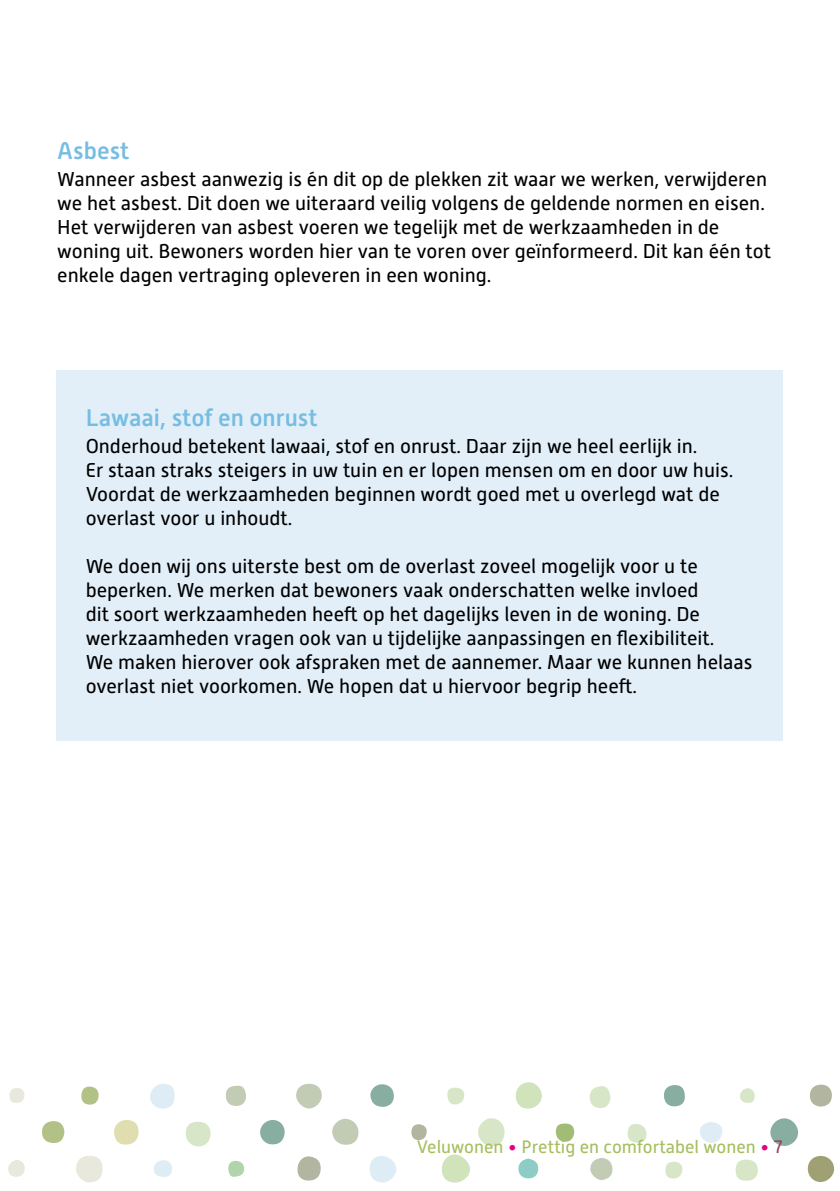
<style>
.page{position:relative;width:840px;height:1191px;background:#fff}
.page>*{position:absolute;margin:0;border:0;box-sizing:border-box;transform-origin:0 0}
.t1{font:500 24px "Alwyn New";color:#77bde2}
.t2{font:20px/24px "Alwyn New";color:#000}
.t3{font:18px "Alwyn New";color:#a6be5d}
.s1{color:#df057e}
.s2{color:#993f60}
</style>
<div class="page">
<div style="left:56px;top:370px;width:726px;height:370px;background:#e2eff9"></div>
<svg style="left:8px;top:1084px;width:826px;height:99px"></svg>
<div style="left:769px;top:1118px;width:28px;height:28px;background:#87aea1;border-radius:50%"></div>
<div style="left:441px;top:1154px;width:29px;height:28px;background:#d0e3bb;border-radius:13px"></div>
<div style="left:477px;top:1118px;width:27px;height:28px;background:#d7e6c7;border-radius:50%"></div>
<div style="left:807px;top:1155px;width:26px;height:27px;background:#9fa074;border-radius:50%"></div>
<div style="left:76px;top:1155px;width:26px;height:27px;background:#e9e8dc;border-radius:50%"></div>
<div style="left:369px;top:1155px;width:27px;height:27px;background:#deedf5;border-radius:13px"></div>
<div style="left:515px;top:1082px;width:27px;height:26px;background:#d0e3bb;border-radius:50%"></div>
<div style="left:332px;top:1118px;width:26px;height:26px;background:#c2cbb4;border-radius:50%"></div>
<div style="left:113px;top:1120px;width:25px;height:24px;background:#e0ddaf;border-radius:50%"></div>
<div style="left:296px;top:1083px;width:26px;height:25px;background:#c2cbb4;border-radius:50%"></div>
<div style="left:185px;top:1121px;width:25px;height:25px;background:#d7e6c7;border-radius:50%"></div>
<div style="left:150px;top:1083px;width:25px;height:26px;background:#deedf5;border-radius:12px"></div>
<svg style="left:259px;top:1119px;width:26px;height:26px"></svg>
<svg style="left:297px;top:1155px;width:24px;height:25px"></svg>
<svg style="left:369px;top:1084px;width:25px;height:23px"></svg>
<div style="left:809px;top:1084px;width:22px;height:22px;background:#b2b6a0;border-radius:50%"></div>
<div style="left:42px;top:1120px;width:22px;height:23px;background:#b2c186;border-radius:50%"></div>
<div style="left:735px;top:1159px;width:22px;height:22px;background:#d7e6c7;border-radius:11px"></div>
<svg style="left:589px;top:1157px;width:23px;height:23px"></svg>
<div style="left:663px;top:1084px;width:22px;height:22px;background:#87aea1;border-radius:50%"></div>
<svg style="left:699px;top:1121px;width:23px;height:21px"></svg>
<div style="left:589px;top:1085px;width:21px;height:23px;background:#d7e6c7;border-radius:50%"></div>
<svg style="left:226px;top:1084px;width:20px;height:22px"></svg>
<div style="left:518px;top:1158px;width:20px;height:20px;background:#8dcdc6;border-radius:50%"></div>
<div style="left:627px;top:1123px;width:19px;height:19px;background:#d7e6c7;border-radius:9px"></div>
<svg style="left:555px;top:1123px;width:19px;height:19px"></svg>
<div style="left:81px;top:1086px;width:17px;height:18px;background:#b2c186;border-radius:50%"></div>
<div style="left:154px;top:1160px;width:18px;height:17px;background:#deedf5;border-radius:8px"></div>
<svg style="left:664px;top:1161px;width:18px;height:17px"></svg>
<svg style="left:447px;top:1087px;width:17px;height:17px"></svg>
<div style="left:8px;top:1159px;width:17px;height:17px;background:#e9e8dc;border-radius:50%"></div>
<svg style="left:228px;top:1160px;width:16px;height:17px"></svg>
<svg style="left:411px;top:1124px;width:15px;height:16px"></svg>
<svg style="left:9px;top:1087px;width:16px;height:16px"></svg>
<svg style="left:739px;top:1088px;width:15px;height:15px"></svg>
<p class="t1" style="left:57px;top:137px;width:74px">Asbest</p>
<p class="t2" style="left:57px;top:167px;width:715px">Wanneer asbest aanwezig is én dit op de plekken zit waar we werken, verwijderen we het asbest. Dit doen we uiteraard veilig volgens de geldende normen en eisen.<br>Het verwijderen van asbest voeren we tegelijk met de werkzaamheden in de woning uit. Bewoners worden hier van te voren over geïnformeerd. Dit kan één tot enkele dagen vertraging opleveren in een woning.</p>
<p class="t1" style="left:86px;top:404px;width:233px">Lawaai, stof en onrust</p>
<p class="t2" style="left:86px;top:434px;width:648px">Onderhoud betekent lawaai, stof en onrust. Daar zijn we heel eerlijk in.<br>Er staan straks steigers in uw tuin en er lopen mensen om en door uw huis.<br>Voordat de werkzaamheden beginnen wordt goed met u overlegd wat de overlast voor u inhoudt.</p>
<p class="t2" style="left:86px;top:554px;width:668px">We doen wij ons uiterste best om de overlast zoveel mogelijk voor u te beperken. We merken dat bewoners vaak onderschatten welke invloed<br>dit soort werkzaamheden heeft op het dagelijks leven in de woning. De werkzaamheden vragen ook van u tijdelijke aanpassingen en flexibiliteit.<br>We maken hierover ook afspraken met de aannemer. Maar we kunnen helaas overlast niet voorkomen. We hopen dat u hiervoor begrip heeft.</p>
<p class="t3" style="left:416px;top:1136px;width:367px">Veluwonen <span class="s1">•</span> Prettig en comfortabel wonen <span class="s1">•</span> <span class="s2">7</span></p>
</div>
